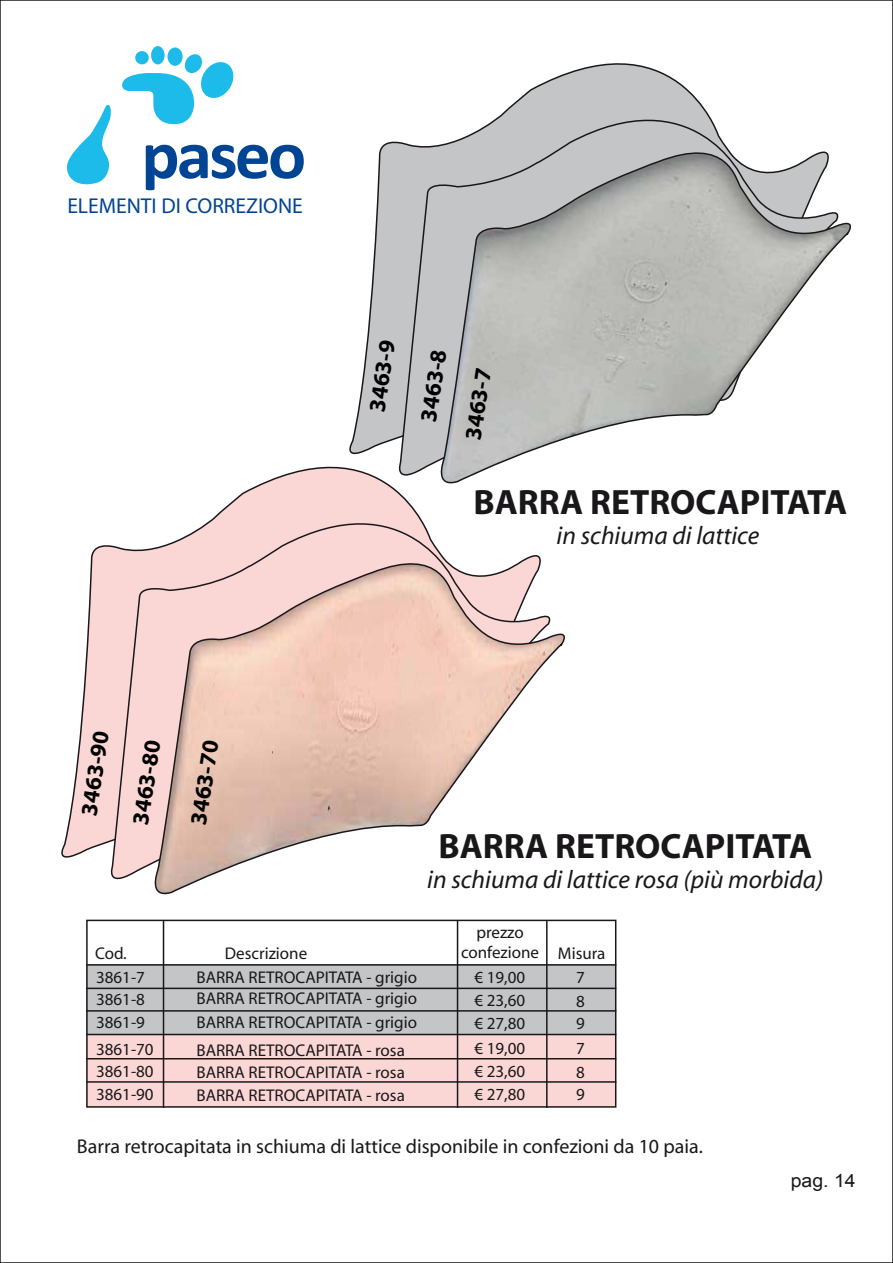
<style>
.page{position:relative;width:893px;height:1263px;background:#fff}
.page>*{position:absolute;margin:0;border:0;box-sizing:border-box;transform-origin:0 0}
.t1{font:700 35.25px "Myriad";color:#1a171b}
.t2{font:italic 25.5px "Myriad";color:#1a171b}
.t3{font:700 23.4px "Myriad";color:#000}
.t4{font:21.6px "Myriad Pro";color:#004494}
.t5{font:19.95px "Myriad";color:#1a171b}
.t6{font:18.3px "Arial";color:#1a171b;scale:1.06 1}
.t7{font:16.95px/22.5px "Myriad";color:#1a171b;text-align:justify}
.s1{font-family:"Myriad Pro"}
</style>
<div class="page">
<svg style="left:357px;top:63px;width:314px;height:352px"></svg>
<svg style="left:393px;top:77px;width:326px;height:338px"></svg>
<svg style="left:61px;top:415px;width:373px;height:443px"></svg>
<svg style="left:146px;top:145px;width:158px;height:45px"></svg>
<svg style="left:135px;top:51px;width:14px;height:13px"></svg>
<svg style="left:151px;top:46px;width:14px;height:18px"></svg>
<svg style="left:168px;top:47px;width:15px;height:19px"></svg>
<svg style="left:122px;top:53px;width:112px;height:71px"></svg>
<svg style="left:67px;top:105px;width:44px;height:79px"></svg>
<svg style="left:86px;top:919px;width:531px;height:189px"></svg>
<hr style="left:86px;top:964px;width:530px;height:2px;background:#1a171b">
<hr style="left:86px;top:988px;width:530px;height:1px;background:#1a171b">
<hr style="left:86px;top:1010px;width:530px;height:2px;background:#1a171b">
<hr style="left:86px;top:1034px;width:530px;height:1px;background:#1a171b">
<hr style="left:86px;top:1058px;width:530px;height:1px;background:#1a171b">
<hr style="left:86px;top:1081px;width:530px;height:2px;background:#1a171b">
<hr style="left:163px;top:920px;width:1px;height:188px;background:#1a171b">
<hr style="left:457px;top:920px;width:1px;height:188px;background:#1a171b">
<hr style="left:546px;top:920px;width:2px;height:188px;background:#1a171b">
<svg style="left:434px;top:134px;width:417px;height:347px"></svg>
<svg style="left:105px;top:481px;width:355px;height:399px"></svg>
<svg style="left:147px;top:545px;width:418px;height:350px"></svg>
<p class="t4" style="left:67px;top:193px;width:237px">ELEMENTI DI CORREZIONE</p>
<h3 class="t3" style="left:365px;top:410px;width:74px;rotate:-81deg">3463-9</h3>
<h3 class="t3" style="left:416px;top:419px;width:74px;rotate:-81deg">3463-8</h3>
<h3 class="t3" style="left:460px;top:438px;width:74px;rotate:-81deg">3463-7</h3>
<h1 class="t1" style="left:474px;top:484px;width:375px">BARRA RETROCAPITATA</h1>
<h2 class="t2" style="left:557px;top:523px;width:204px">in schiuma di lattice</h2>
<h3 class="t3" style="left:76px;top:813px;width:87px;rotate:-81deg">3463-90</h3>
<h3 class="t3" style="left:128px;top:823px;width:87px;rotate:-81deg">3463-80</h3>
<h3 class="t3" style="left:186px;top:823px;width:87px;rotate:-81deg">3463-70</h3>
<h1 class="t1" style="left:438px;top:827px;width:375px">BARRA RETROCAPITATA</h1>
<h2 class="t2" style="left:427px;top:867px;width:398px">in schiuma di lattice rosa (più morbida)</h2>
<p class="t7" style="left:461px;top:922px;width:146px;line-height:20.4px;text-indent:15px">prezzo confezione Misura</p>
<p class="t7" style="left:95px;top:942px;width:33px">Cod.</p>
<p class="t7" style="left:197px;top:941px;width:222px;line-height:24.8px;text-indent:28px">Descrizione<br>BARRA RETROCAPITATA - grigio</p>
<p class="t7" style="left:197px;top:987px;width:222px;line-height:24px">BARRA RETROCAPITATA - grigio<br>BARRA RETROCAPITATA - grigio</p>
<p class="t7" style="left:197px;top:1040px;width:210px">BARRA RETROCAPITATA - rosa BARRA RETROCAPITATA - rosa BARRA RETROCAPITATA - rosa</p>
<p class="t7" style="left:474px;top:966px;width:52px;line-height:23px"><span class="s1">€</span> 19,00 <span class="s1">€</span> 23,60 <span class="s1">€</span> 27,80</p>
<p class="t7" style="left:576px;top:966px;width:10px;line-height:23.2px">7<br>8<br>9</p>
<p class="t7" style="left:96px;top:967px;width:50px">3861-7<br>3861-8<br>3861-9</p>
<p class="t7" style="left:96px;top:1039px;width:59px">3861-70<br>3861-80<br>3861-90</p>
<p class="t7" style="left:474px;top:1037px;width:52px;line-height:23px"><span class="s1">€</span> 19,00 <span class="s1">€</span> 23,60 <span class="s1">€</span> 27,80</p>
<p class="t5" style="left:77px;top:1136px;width:627px">Barra retrocapitata in schiuma di lattice disponibile in confezioni da 10 paia.</p>
<p class="t7" style="left:576px;top:1037px;width:10px;line-height:23.2px">7<br>8<br>9</p>
<p class="t6" style="left:791px;top:1168px;width:63px">pag. 14</p>
</div>
